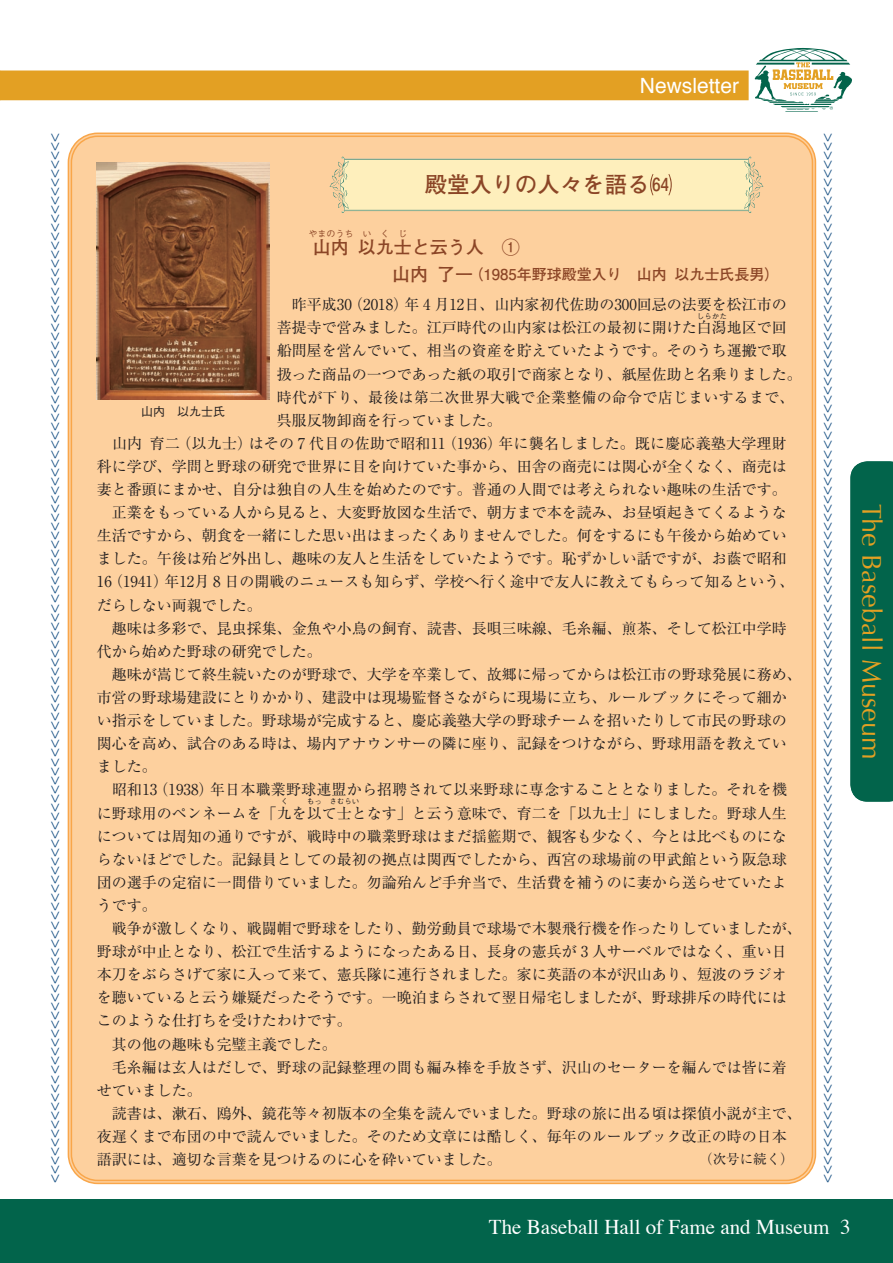
<style>
.page{position:relative;width:893px;height:1263px;background:#fff}
.page>*{position:absolute;margin:0;border:0;box-sizing:border-box;transform-origin:0 0}
.t1{font:27px "Optima";color:#e3a023}
.t2{font:700 22.5px "Futo Go B101 Pr 5";color:#8b4526}
.t3{font:21px "Times";color:#fff}
.t4{font:21px "Helvetica";color:#fff}
.t5{font:700 18px "Futo Go B101 Pr 5";color:#8b4526}
.t6{font:15px/23.1px "Ryumin Pr 5";color:#231f20}
.t7{font:700 15px "Futo Go B101 Pr 5";color:#8b4526}
.t8{font:13.5px "Ryumin Pr 5";color:#231f20}
.t9{font:500 13.2px "Gothic BBB Pr 5";color:#144e82}
.t10{font:500 12px "Gothic BBB Pr 5";color:#231f20}
.t11{font:500 9px "Gothic BBB Pr 5";color:#8b4526}
.t12{font:500 7.5px "Gothic BBB Pr 5";color:#231f20}
.s1{font-size:18px}
</style>
<div class="page">
<div style="left:850px;top:461px;width:43px;height:340px;background:#02644b"></div>
<div style="left:0;top:1199px;width:893px;height:64px;background:#02644b"></div>
<div style="left:0;top:71px;width:749px;height:29px;background:#e3a023"></div>
<svg style="left:755px;top:48px;width:97px;height:64px"></svg>
<div style="left:70px;top:135px;width:744px;height:1047px;background:#fdd09e"></div>
<svg style="left:329px;top:157px;width:434px;height:56px;background:#f6e7b5"></svg>
<img style="left:97px;top:163px;width:172px;height:237px">
<h3 class="t4" style="left:640px;top:67px;width:101px">Newsletter</h3>
<p class="t9" style="left:66px;top:133px;width:1052px;rotate:90deg">&gt;&gt;&gt;&gt;&gt;&gt;&gt;&gt;&gt;&gt;&gt;&gt;&gt;&gt;&gt;&gt;&gt;&gt;&gt;&gt;&gt;&gt;&gt;&gt;&gt;&gt;&gt;&gt;&gt;&gt;&gt;&gt;&gt;&gt;&gt;&gt;&gt;&gt;&gt;&gt;&gt;&gt;&gt;&gt;&gt;&gt;&gt;&gt;&gt;&gt;&gt;&gt;&gt;&gt;&gt;&gt;&gt;&gt;&gt;&gt;&gt;&gt;&gt;&gt;&gt;&gt;&gt;&gt;&gt;&gt;&gt;&gt;&gt;&gt;&gt;&gt;&gt;&gt;&gt;&gt;&gt;&gt;&gt;&gt;&gt;&gt;&gt;&gt;&gt;&gt;&gt;&gt;&gt;&gt;&gt;&gt;&gt;&gt;&gt;&gt;&gt;&gt;&gt;&gt;&gt;&gt;&gt;&gt;&gt;&gt;&gt;&gt;&gt;&gt;&gt;&gt;</p>
<p class="t9" style="left:839px;top:133px;width:1052px;rotate:90deg">&gt;&gt;&gt;&gt;&gt;&gt;&gt;&gt;&gt;&gt;&gt;&gt;&gt;&gt;&gt;&gt;&gt;&gt;&gt;&gt;&gt;&gt;&gt;&gt;&gt;&gt;&gt;&gt;&gt;&gt;&gt;&gt;&gt;&gt;&gt;&gt;&gt;&gt;&gt;&gt;&gt;&gt;&gt;&gt;&gt;&gt;&gt;&gt;&gt;&gt;&gt;&gt;&gt;&gt;&gt;&gt;&gt;&gt;&gt;&gt;&gt;&gt;&gt;&gt;&gt;&gt;&gt;&gt;&gt;&gt;&gt;&gt;&gt;&gt;&gt;&gt;&gt;&gt;&gt;&gt;&gt;&gt;&gt;&gt;&gt;&gt;&gt;&gt;&gt;&gt;&gt;&gt;&gt;&gt;&gt;&gt;&gt;&gt;&gt;&gt;&gt;&gt;&gt;&gt;&gt;&gt;&gt;&gt;&gt;&gt;&gt;&gt;&gt;&gt;&gt;&gt;</p>
<h3 class="t3" style="left:489px;top:1207px;width:363px">The Baseball Hall of Fame and Museum 3</h3>
<h2 class="t2" style="left:425px;top:167px;width:246px">殿堂入りの人々を語る<span class="s1">64</span></h2>
<p class="t11" style="left:308px;top:226px;width:46px">やまのうち</p>
<p class="t11" style="left:362px;top:226px;width:47px">いくじ</p>
<p class="t7" style="left:392px;top:262px;width:389px"><span class="s1">山内　了一</span>（1985年野球殿堂入り　山内　以九士氏長男）</p>
<p class="t6" style="left:277px;top:292px;width:512px">　昨平成30（2018）年 4 月12日、山内家初代佐助の300回忌の法要を松江市の菩提寺で営みました。江戸時代の山内家は松江の最初に開けた白潟地区で回</p>
<p class="t5" style="left:277px;top:233px;width:245px">　　山内以九士と云う人　①</p>
<p class="t12" style="left:697px;top:310px;width:31px">しらかた</p>
<p class="t6" style="left:277px;top:338px;width:511px">船問屋を営んでいて、相当の資産を貯えていたようです。そのうち運搬で取</p>
<p class="t6" style="left:277px;top:361px;width:526px">扱った商品の一つであった紙の取引で商家となり、紙屋佐助と名乗りました。</p>
<p class="t6" style="left:277px;top:384px;width:519px">時代が下り、最後は第二次世界大戦で企業整備の命令で店じまいするまで、</p>
<p class="t6" style="left:277px;top:408px;width:226px">呉服反物卸商を行っていました。</p>
<p class="t6" style="left:97px;top:431px;width:691px">　山内　育二（以九士）はその 7 代目の佐助で昭和11（1936）年に襲名しました。既に慶応義塾大学理財</p>
<p class="t6" style="left:97px;top:454px;width:691px">科に学び、学問と野球の研究で世界に目を向けていた事から、田舎の商売には関心が全くなく、商売は</p>
<p class="t6" style="left:97px;top:477px;width:691px">妻と番頭にまかせ、自分は独自の人生を始めたのです。普通の人間では考えられない趣味の生活です。</p>
<p class="t6" style="left:97px;top:500px;width:691px">　正業をもっている人から見ると、大変野放図な生活で、朝方まで本を読み、お昼頃起きてくるような</p>
<p class="t6" style="left:97px;top:523px;width:691px">生活ですから、朝食を一緒にした思い出はまったくありませんでした。何をするにも午後から始めてい</p>
<p class="t6" style="left:97px;top:546px;width:691px">ました。午後は殆ど外出し、趣味の友人と生活をしていたようです。恥ずかしい話ですが、お蔭で昭和</p>
<p class="t6" style="left:97px;top:569px;width:699px">16（1941）年12月 8 日の開戦のニュースも知らず、学校へ行く途中で友人に教えてもらって知るという、</p>
<p class="t6" style="left:97px;top:592px;width:166px">だらしない両親でした。</p>
<p class="t6" style="left:97px;top:615px;width:691px">　趣味は多彩で、昆虫採集、金魚や小鳥の飼育、読書、長唄三味線、毛糸編、煎茶、そして松江中学時</p>
<p class="t6" style="left:97px;top:639px;width:226px">代から始めた野球の研究でした。</p>
<p class="t6" style="left:97px;top:662px;width:706px">　趣味が嵩じて終生続いたのが野球で、大学を卒業して、故郷に帰ってからは松江市の野球発展に務め、</p>
<p class="t6" style="left:97px;top:685px;width:691px">市営の野球場建設にとりかかり、建設中は現場監督さながらに現場に立ち、ルールブックにそって細か</p>
<p class="t6" style="left:97px;top:708px;width:691px">い指示をしていました。野球場が完成すると、慶応義塾大学の野球チームを招いたりして市民の野球の</p>
<p class="t6" style="left:97px;top:731px;width:691px">関心を高め、試合のある時は、場内アナウンサーの隣に座り、記録をつけながら、野球用語を教えてい</p>
<p class="t6" style="left:97px;top:754px;width:61px">ました。</p>
<p class="t6" style="left:97px;top:777px;width:692px">　昭和13（1938）年日本職業野球連盟から招聘されて以来野球に専念することとなりました。それを機</p>
<p class="t6" style="left:97px;top:800px;width:691px">に野球用のペンネームを「九を以て士となす」と云う意味で、育二を「以九士」にしました。野球人生</p>
<p class="t10" style="left:141px;top:402px;width:86px">山内　以九士氏</p>
<p class="t12" style="left:281px;top:795px;width:9px">く</p>
<p class="t12" style="left:307px;top:795px;width:16px">もっ</p>
<p class="t12" style="left:329px;top:795px;width:31px">さむらい</p>
<p class="t6" style="left:97px;top:823px;width:707px">については周知の通りですが、戦時中の職業野球はまだ揺籃期で、観客も少なく、今とは比べものにならないほどでした。記録員としての最初の拠点は関西でしたから、西宮の球場前の甲武館という阪急球団の選手の定宿に一間借りていました。勿論殆んど手弁当で、生活費を補うのに妻から送らせていたようです。<br>　戦争が激しくなり、戦闘帽で野球をしたり、勤労動員で球場で木製飛行機を作ったりしていましたが、野球が中止となり、松江で生活するようになったある日、長身の憲兵が 3 人サーベルではなく、重い日本刀をぶらさげて家に入って来て、憲兵隊に連行されました。家に英語の本が沢山あり、短波のラジオを聴いていると云う嫌疑だったそうです。一晩泊まらされて翌日帰宅しましたが、野球排斥の時代にはこのような仕打ちを受けたわけです。<br>　其の他の趣味も完璧主義でした。<br>　毛糸編は玄人はだしで、野球の記録整理の間も編み棒を手放さず、沢山のセーターを編んでは皆に着せていました。<br>　読書は、漱石、鴎外、鏡花等々初版本の全集を読んでいました。野球の旅に出る頃は探偵小説が主で、夜遅くまで布団の中で読んでいました。そのため文章には酷しく、毎年のルールブック改正の時の日本語訳には、適切な言葉を見つけるのに心を砕いていました。</p>
<p class="t8" style="left:699px;top:1149px;width:96px">（次号に続く）</p>
<h1 class="t1" style="left:887px;top:504px;width:257px;rotate:90deg">The Baseball Museum</h1>
</div>
